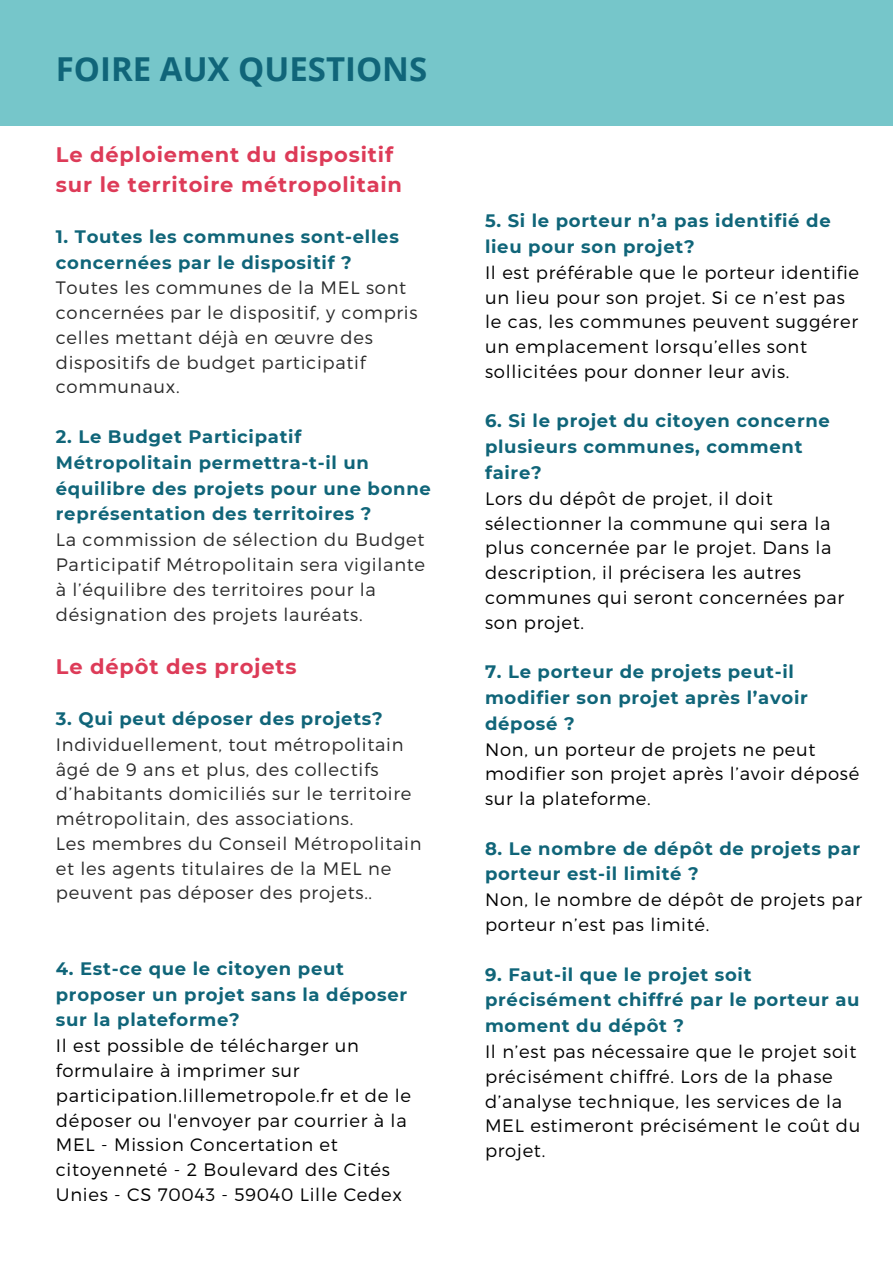
<style>
.page{position:relative;width:893px;height:1264px;background:#fff}
.page>*{position:absolute;margin:0;border:0;box-sizing:border-box;transform-origin:0 0}
.t1{font:700 33px "Open Sans";color:#106579}
.t2{font:700 21px/30.3px "Montserrat";letter-spacing:.04em;color:#dd3b58}
.t3{font:300 18px/24.8px "Montserrat";letter-spacing:.04em;color:#000}
.t4{font:700 18px/25.8px "Montserrat";letter-spacing:.04em;color:#106579}
.t5{font:300 18px/24.8px "Montserrat";letter-spacing:.04em;color:#2a2a2a}
</style>
<div class="page">
<div style="left:0;top:0;width:892px;height:125px;background:#76c6ca"></div>
<p class="t1" style="left:56px;top:45px;width:373px">FOIRE AUX QUESTIONS</p>
<p class="t2" style="left:56px;top:139px;width:348px">Le déploiement du dispositif sur le territoire métropolitain</p>
<p class="t4" style="left:56px;top:223px;width:344px">1. Toutes les communes sont-elles concernées par le dispositif ?</p>
<p class="t5" style="left:56px;top:275px;width:363px">Toutes les communes de la MEL sont concernées par le dispositif, y compris celles mettant déjà en œuvre des dispositifs de budget participatif communaux.</p>
<p class="t4" style="left:56px;top:423px;width:376px">2. Le Budget Participatif<br>Métropolitain permettra-t-il un équilibre des projets pour une bonne représentation des territoires ?</p>
<p class="t5" style="left:56px;top:526px;width:371px">La commission de sélection du Budget Participatif Métropolitain sera vigilante à l’équilibre des territoires pour la désignation des projets lauréats.</p>
<p class="t2" style="left:56px;top:651px;width:242px">Le dépôt des projets</p>
<p class="t4" style="left:56px;top:705px;width:328px">3. Qui peut déposer des projets?</p>
<p class="t5" style="left:56px;top:731px;width:357px">Individuellement, tout métropolitain âgé de 9 ans et plus, des collectifs d’habitants domiciliés sur le territoire métropolitain, des associations.</p>
<p class="t5" style="left:56px;top:830px;width:367px">Les membres du Conseil Métropolitain et les agents titulaires de la MEL ne peuvent pas déposer des projets..</p>
<p class="t4" style="left:56px;top:955px;width:353px">4. Est-ce que le citoyen peut proposer un projet sans la déposer sur la plateforme?</p>
<p class="t3" style="left:56px;top:1032px;width:357px">Il est possible de télécharger un formulaire à imprimer sur participation.lillemetropole.fr et de le déposer ou l'envoyer par courrier à la MEL - Mission Concertation et citoyenneté - 2 Boulevard des Cités Unies - CS 70043 - 59040 Lille Cedex</p>
<p class="t4" style="left:485px;top:208px;width:347px">5. Si le porteur n’a pas identifié de lieu pour son projet?</p>
<p class="t3" style="left:485px;top:259px;width:375px">Il est préférable que le porteur identifie un lieu pour son projet. Si ce n’est pas le cas, les communes peuvent suggérer un emplacement lorsqu’elles sont sollicitées pour donner leur avis.</p>
<p class="t4" style="left:485px;top:408px;width:346px">6. Si le projet du citoyen concerne plusieurs communes, comment faire?</p>
<p class="t3" style="left:485px;top:485px;width:361px">Lors du dépôt de projet, il doit sélectionner la commune qui sera la plus concernée par le projet. Dans la description, il précisera les autres communes qui seront concernées par son projet.</p>
<p class="t4" style="left:485px;top:658px;width:324px">7. Le porteur de projets peut-il modifier son projet après l’avoir déposé ?</p>
<p class="t3" style="left:485px;top:736px;width:376px">Non, un porteur de projets ne peut modifier son projet après l’avoir déposé sur la plateforme.</p>
<p class="t4" style="left:485px;top:835px;width:377px">8. Le nombre de dépôt de projets par porteur est-il limité ?</p>
<p class="t3" style="left:485px;top:886px;width:378px">Non, le nombre de dépôt de projets par porteur n’est pas limité.</p>
<p class="t4" style="left:485px;top:961px;width:376px">9. Faut-il que le projet soit précisément chiffré par le porteur au moment du dépôt ?</p>
<p class="t3" style="left:485px;top:1038px;width:377px">Il n’est pas nécessaire que le projet soit précisément chiffré. Lors de la phase d’analyse technique, les services de la MEL estimeront précisément le coût du projet.</p>
</div>
